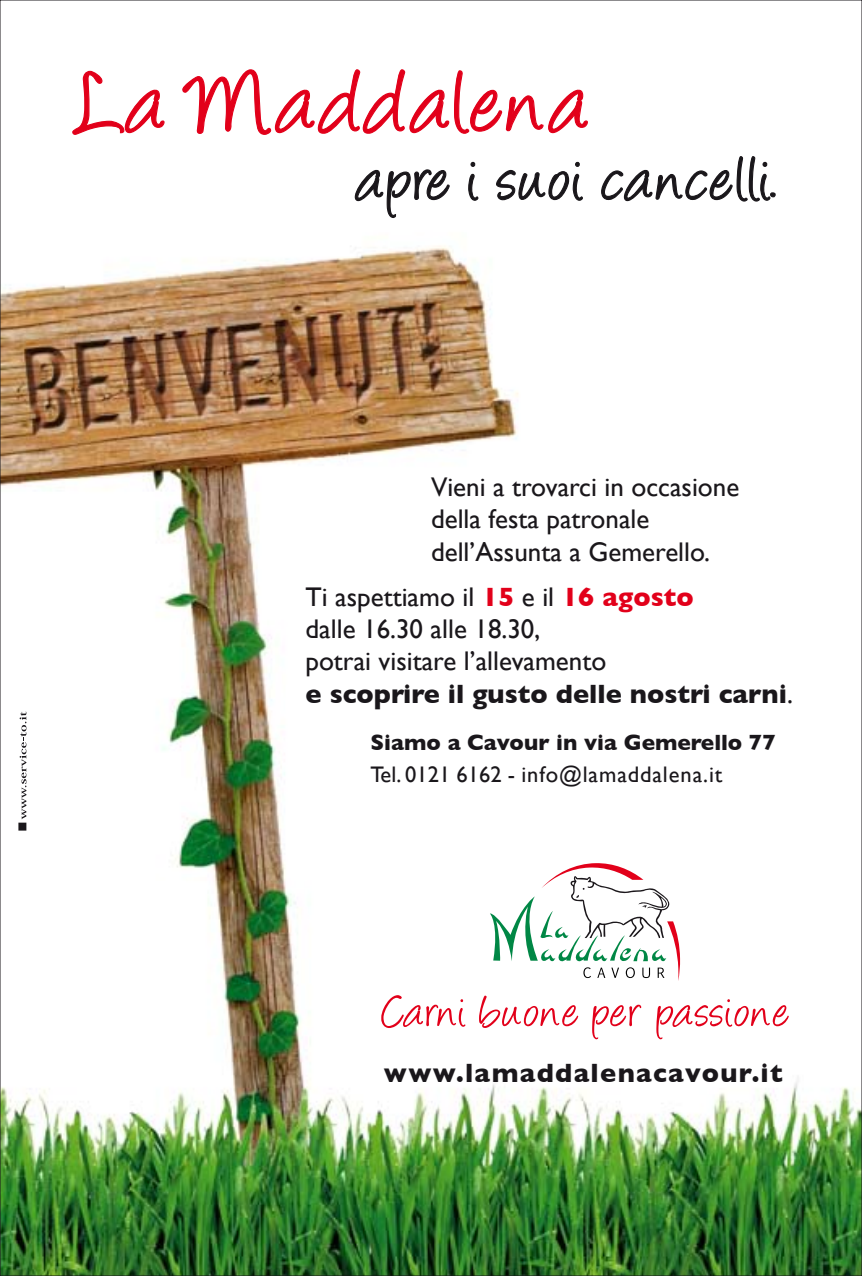
<style>
.page{position:relative;width:862px;height:1276px;background:#fff}
.page>*{position:absolute;margin:0;border:0;box-sizing:border-box;transform-origin:0 0}
.t1{font:101.25px "Angelina";letter-spacing:.06em;color:#e2001a}
.t2{font:72px "Angelina";letter-spacing:.045em;color:#1a171b}
.t3{font:27px/32.4px "Gill Sans";color:#1a171b}
.t4{font:700 27px "Gill Sans";letter-spacing:.05em;color:#1a171b}
.t5{font:22.5px "Gill Sans";letter-spacing:.04em;color:#1a171b}
.t6{font:700 22.5px "Gill Sans";color:#1a171b}
.s1{font-weight:700;color:#e2001a}
.s2{font-weight:700}
</style>
<div class="page">
<img style="left:2px;top:193px;width:857px;height:1081px">
<svg style="left:489px;top:863px;width:190px;height:118px"></svg>
<svg style="left:381px;top:995px;width:84px;height:33px"></svg>
<svg style="left:479px;top:995px;width:99px;height:33px"></svg>
<svg style="left:591px;top:1004px;width:50px;height:35px"></svg>
<svg style="left:656px;top:999px;width:132px;height:40px"></svg>
<svg style="left:72px;top:70px;width:93px;height:65px"></svg>
<svg style="left:182px;top:69px;width:406px;height:209px"></svg>
<svg style="left:600px;top:156px;width:175px;height:46px"></svg>
<svg style="left:20px;top:711px;width:6px;height:108px"></svg>
<div style="left:19px;top:823px;width:7px;height:7px;background:#1a171b"></div>
<div style="left:18px;top:822px;width:8px;height:8px;border:2px solid #1a171b"></div>
<h1 class="t1" style="left:77px;top:61px;width:510px">La Maddalena</h1>
<h2 class="t2" style="left:356px;top:149px;width:421px">apre i suoi cancelli.</h2>
<p class="t3" style="left:431px;top:470px;width:310px">Vieni a trovarci in occasione della festa patronale dell’Assunta a Gemerello.</p>
<p class="t3" style="left:305px;top:580px;width:488px">Ti aspettiamo il <span class="s1">15</span> e il <span class="s1">16 agosto<br></span>dalle 16.30 alle 18.30,<br>potrai visitare l’allevamento<br><span class="s2">e scoprire il gusto delle nostri carni</span>.</p>
<p class="t6" style="left:370px;top:729px;width:406px">Siamo a Cavour in via Gemerello 77</p>
<p class="t5" style="left:370px;top:761px;width:353px">Tel. 0121 6162 - info@lamaddalena.it</p>
<p class="t4" style="left:384px;top:1057px;width:400px">www.lamaddalenacavour.it</p>
</div>
